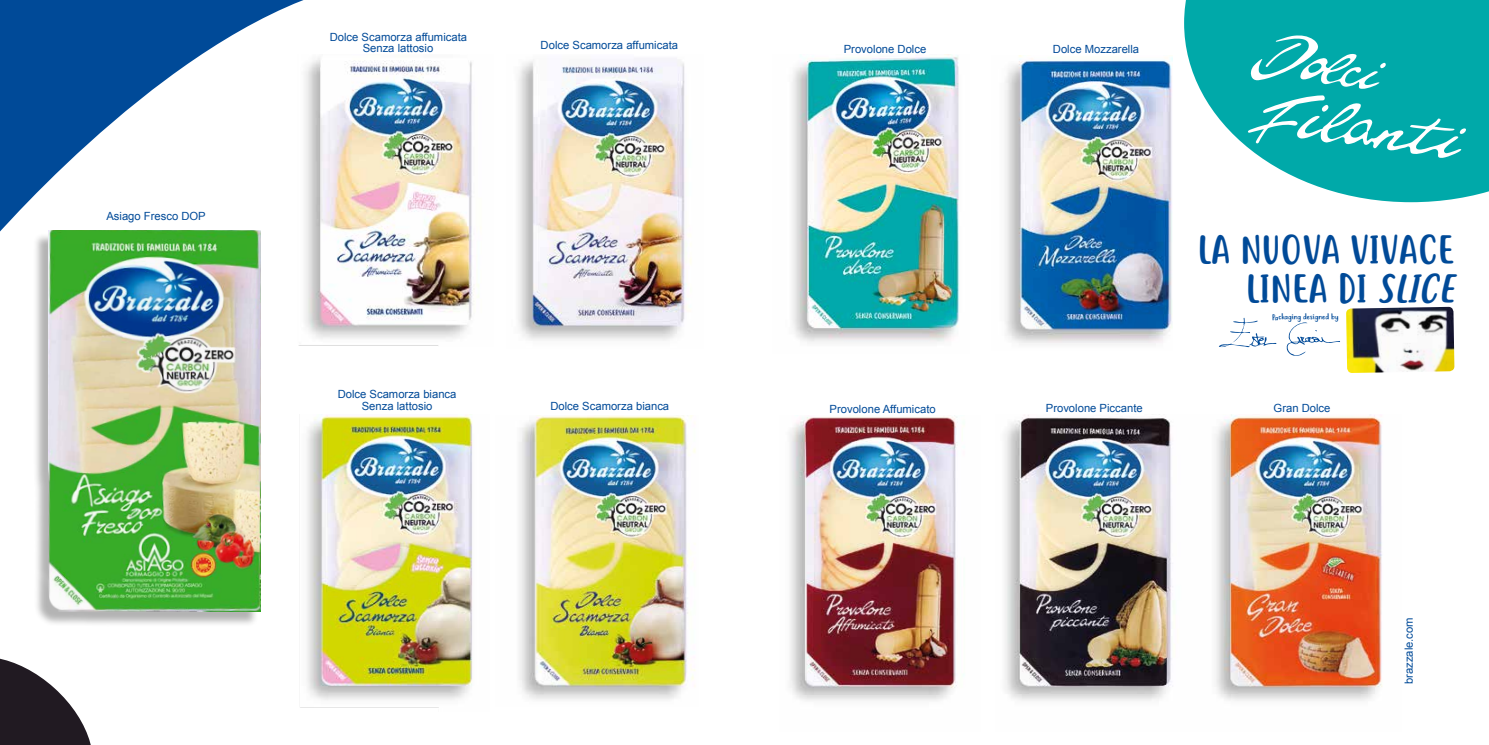
<style>
.page{position:relative;width:1489px;height:745px;background:#fff}
.page>*{position:absolute;margin:0;border:0;box-sizing:border-box;transform-origin:0 0}
.t1{font:38.75px/38.8px "Justtellmewhat";color:#004a98;text-align:right}
.t2{font:11.25px "Arial";color:#004a98}
.t3{font:7.75px "Justtellmewhat";color:#004a98}
.s1{font-style:italic}
</style>
<div class="page">
<img style="left:298px;top:249px;width:181px;height:97px">
<img style="left:790px;top:415px;width:174px;height:286px">
<img style="left:519px;top:415px;width:177px;height:285px">
<img style="left:258px;top:414px;width:215px;height:294px">
<img style="left:518px;top:58px;width:173px;height:283px">
<img style="left:1005px;top:414px;width:377px;height:287px">
<img style="left:792px;top:55px;width:168px;height:288px">
<img style="left:1005px;top:56px;width:167px;height:288px">
<div style="left:33px;top:232px;width:225px;height:395px;background:#000;opacity:.3"></div>
<img style="left:48px;top:249px;width:212px;height:362px">
<svg style="left:0;top:658px;width:91px;height:86px"></svg>
<svg style="left:0;top:0;width:472px;height:249px"></svg>
<svg style="left:1184px;top:0;width:304px;height:202px;fill:#00a9a9"></svg>
<svg style="left:1249px;top:35px;width:136px;height:54px"></svg>
<svg style="left:1247px;top:95px;width:218px;height:63px;background:#2eb8b8"></svg>
<img style="left:1346px;top:306px;width:108px;height:67px">
<svg style="left:1219px;top:317px;width:58px;height:30px"></svg>
<svg style="left:1286px;top:322px;width:54px;height:33px"></svg>
<p class="t2" style="left:106px;top:208px;width:101px">Asiago Fresco DOP</p>
<p class="t2" style="left:330px;top:30px;width:139px">Dolce Scamorza affumicata</p>
<p class="t2" style="left:362px;top:41px;width:72px">Senza lattosio</p>
<p class="t2" style="left:540px;top:38px;width:139px">Dolce Scamorza affumicata</p>
<p class="t2" style="left:338px;top:387px;width:120px">Dolce Scamorza bianca</p>
<p class="t2" style="left:843px;top:42px;width:84px">Provolone Dolce</p>
<p class="t2" style="left:1052px;top:42px;width:88px">Dolce Mozzarella</p>
<h1 class="t1" style="left:1197px;top:234px;width:258px">LA NUOVA VIVACE<br>LINEA DI <span class="s1">SLICE</span></h1>
<p class="t3" style="left:1271px;top:312px;width:68px;rotate:-1deg">Packaging designed by</p>
<p class="t2" style="left:362px;top:398px;width:72px">Senza lattosio</p>
<p class="t2" style="left:550px;top:398px;width:120px">Dolce Scamorza bianca</p>
<p class="t2" style="left:829px;top:401px;width:108px">Provolone Affumicato</p>
<p class="t2" style="left:1045px;top:400px;width:98px">Provolone Piccante</p>
<p class="t2" style="left:1273px;top:400px;width:58px">Gran Dolce</p>
<p class="t2" style="left:1401px;top:683px;width:68px;rotate:-90deg">brazzale.com</p>
</div>
